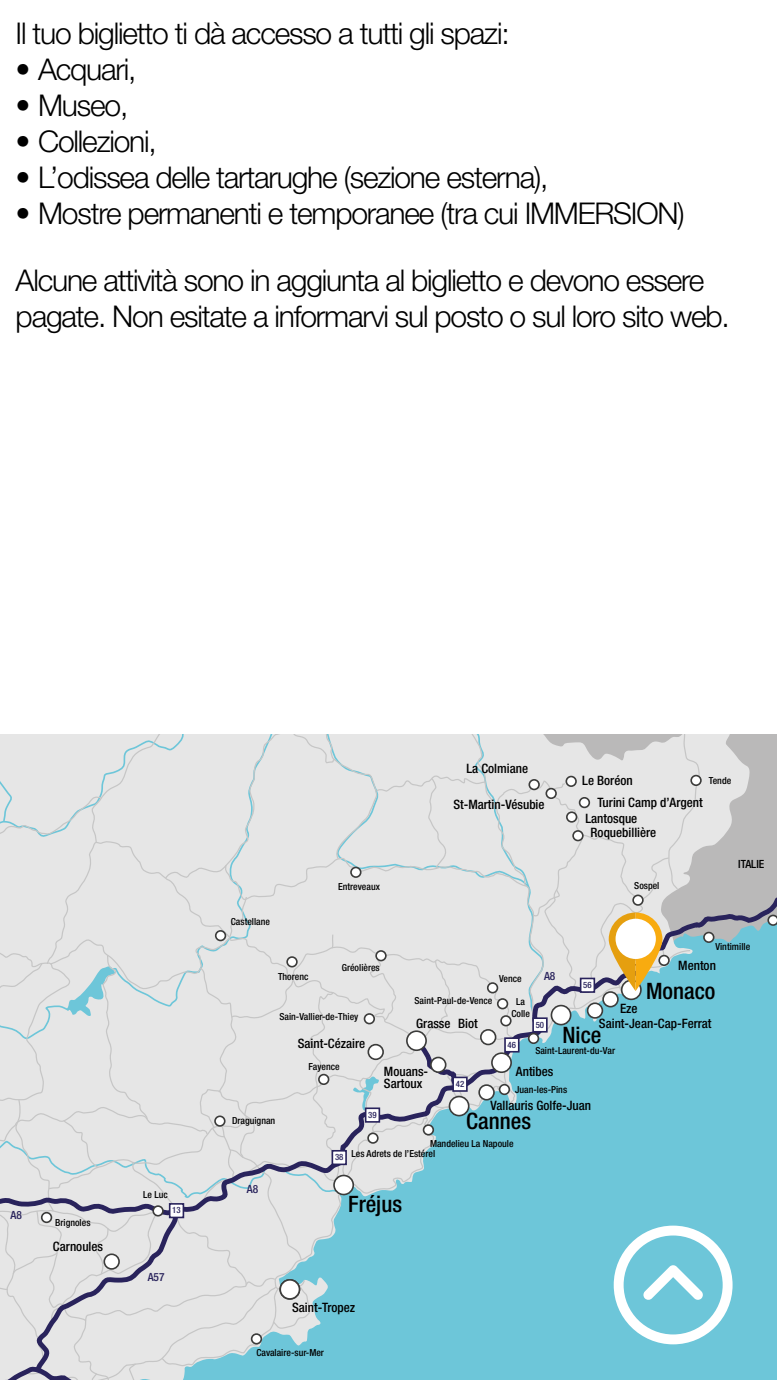
<style>
.page{position:relative;width:777px;height:1380px;background:#fff}
.page>*{position:absolute;margin:0;border:0;box-sizing:border-box;transform-origin:0 0}
.t1{font:300 30px/36px "Helvetica Neue LT Pro";letter-spacing:-.04em;color:#000}
.t2{font:500 condensed 22.62px "Helvetica Neue LT Pro";color:#000}
.t3{font:500 condensed 12.94px/16.2px "Helvetica Neue LT Pro";color:#000}
.t4{font:500 condensed 11.31px "Helvetica Neue LT Pro";color:#29235c}
.t5{font:500 condensed 11.31px "Helvetica Neue LT Pro";color:#000}
.t6{font:500 condensed 9.69px/11.6px "Helvetica Neue LT Pro";color:#000;text-align:center}
.t7{font:500 condensed 8.75px "Helvetica Neue LT Pro";color:#29235c}
</style>
<div class="page">
<svg style="left:732px;top:734px;width:44px;height:485px;background:#8bc0cc"></svg>
<svg style="left:767px;top:915px;width:9px;height:11px"></svg>
<svg style="left:0;top:734px;width:732px;height:646px;background:#c0d8de"></svg>
<div style="left:615px;top:919px;width:40px;height:40px;background:#fff;border-radius:50%"></div>
<p class="t1" style="left:16px;top:15px;width:495px">Il tuo biglietto ti dà accesso a tutti gli spazi:</p>
<p class="t1" style="left:16px;top:51px;width:122px">• Acquari,</p>
<p class="t1" style="left:16px;top:87px;width:114px">• Museo,</p>
<p class="t1" style="left:16px;top:123px;width:143px">• Collezioni,</p>
<p class="t1" style="left:16px;top:159px;width:534px">• L’odissea delle tartarughe (sezione esterna),</p>
<p class="t1" style="left:16px;top:195px;width:670px">• Mostre permanenti e temporanee (tra cui IMMERSION)</p>
<p class="t1" style="left:16px;top:262px;width:715px">Alcune attività sono in aggiunta al biglietto e devono essere pagate. Non esitate a informarvi sul posto o sul loro sito web.</p>
<p class="t6" style="left:231px;top:915px;width:41px">Castellane</p>
<p class="t6" style="left:338px;top:880px;width:43px">Entreveaux</p>
<p class="t6" style="left:278px;top:970px;width:32px">Thorenc</p>
<p class="t6" style="left:341px;top:962px;width:39px">Gréolières</p>
<p class="t6" style="left:279px;top:1011px;width:80px">Sain-Vallier-de-Thiey</p>
<p class="t3" style="left:297px;top:1035px;width:69px">Saint-Cézaire</p>
<p class="t3" style="left:466px;top:760px;width:63px">La Colmiane</p>
<p class="t3" style="left:453px;top:796px;width:93px">St-Martin-Vésubie</p>
<p class="t3" style="left:582px;top:773px;width:52px">Le Boréon</p>
<p class="t6" style="left:708px;top:775px;width:24px">Tende</p>
<p class="t3" style="left:585px;top:794px;width:119px;text-indent:12px">Turini Camp d’Argent<br>Lantosque</p>
<p class="t3" style="left:590px;top:825px;width:67px">Roquebillière</p>
<p class="t6" style="left:634px;top:880px;width:27px">Sospel</p>
<p class="t5" style="left:737px;top:857px;width:28px">ITALIE</p>
<p class="t6" style="left:715px;top:940px;width:36px">Vintimille</p>
<p class="t3" style="left:678px;top:957px;width:39px">Menton</p>
<p class="t2" style="left:645px;top:977px;width:71px">Monaco</p>
<p class="t4" style="left:544px;top:969px;width:13px">A8</p>
<p class="t6" style="left:499px;top:972px;width:24px">Vence</p>
<p class="t6" style="left:511px;top:996px;width:20px">La<br>Colle</p>
<p class="t7" style="left:583px;top:980px;width:10px">56</p>
<p class="t6" style="left:414px;top:995px;width:79px">Saint-Paul-de-Vence</p>
<p class="t3" style="left:619px;top:1000px;width:19px">Eze</p>
<p class="t3" style="left:416px;top:1015px;width:63px">Grasse Biot</p>
<p class="t3" style="left:598px;top:1015px;width:114px">Saint-Jean-Cap-Ferrat</p>
<p class="t7" style="left:535px;top:1019px;width:10px">50</p>
<p class="t2" style="left:562px;top:1021px;width:40px">Nice</p>
<p class="t7" style="left:507px;top:1039px;width:10px">46</p>
<p class="t6" style="left:535px;top:1044px;width:81px">Saint-Laurent-du-Var</p>
<p class="t4" style="left:11px;top:1208px;width:13px">A8</p>
<p class="t6" style="left:55px;top:1217px;width:37px">Brignoles</p>
<p class="t3" style="left:53px;top:1238px;width:52px">Carnoules</p>
<p class="t6" style="left:143px;top:1188px;width:26px">Le Luc</p>
<p class="t7" style="left:172px;top:1205px;width:10px">13</p>
<p class="t4" style="left:148px;top:1270px;width:18px">A57</p>
<p class="t6" style="left:232px;top:1115px;width:45px">Draguignan</p>
<p class="t4" style="left:247px;top:1182px;width:13px">A8</p>
<p class="t6" style="left:308px;top:1060px;width:33px">Fayence</p>
<p class="t7" style="left:335px;top:1152px;width:10px">38</p>
<p class="t3" style="left:384px;top:1066px;width:46px;line-height:11.3px">Mouans-<br>Sartoux</p>
<p class="t7" style="left:368px;top:1110px;width:10px">39</p>
<p class="t3" style="left:515px;top:1063px;width:39px">Antibes</p>
<p class="t2" style="left:466px;top:1108px;width:66px">Cannes</p>
<p class="t7" style="left:455px;top:1079px;width:10px">42</p>
<p class="t6" style="left:515px;top:1084px;width:54px">Juan-les-Pins</p>
<p class="t3" style="left:490px;top:1097px;width:102px">Vallauris Golfe-Juan</p>
<p class="t6" style="left:351px;top:1138px;width:163px;line-height:10.4px;text-align:left;text-indent:78px">Mandelieu La Napoule<br>Les Adrets de l’Estérel</p>
<p class="t2" style="left:348px;top:1191px;width:55px">Fréjus</p>
<p class="t3" style="left:292px;top:1300px;width:65px">Saint-Tropez</p>
<p class="t6" style="left:256px;top:1346px;width:69px">Cavalaire-sur-Mer</p>
</div>
